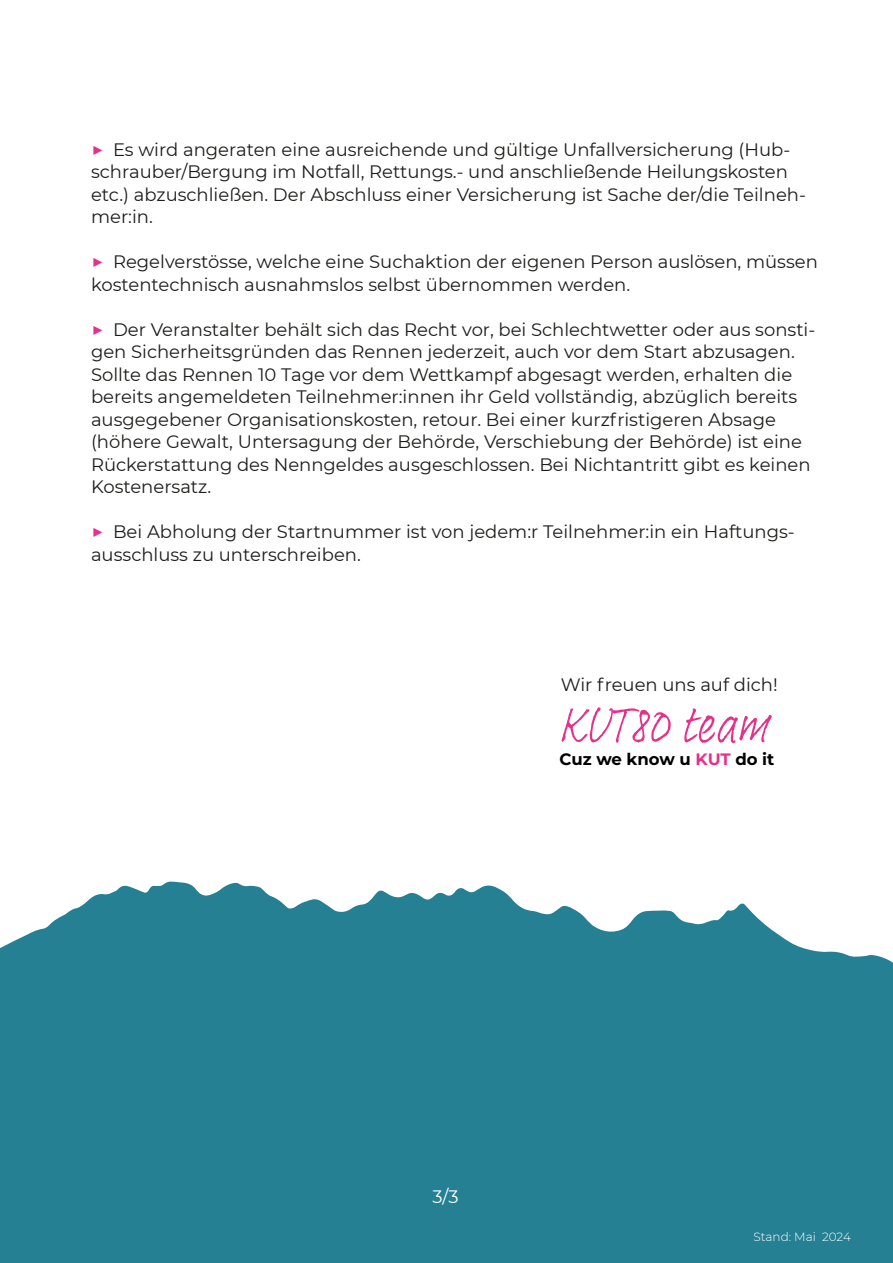
<style>
.page{position:relative;width:893px;height:1263px;background:#fff}
.page>*{position:absolute;margin:0;border:0;box-sizing:border-box;transform-origin:0 0}
.t1{font:18px/22.5px "Montserrat";color:#1d1d1b}
.t2{font:18px "Montserrat";color:#fff}
.t3{font:700 16.5px "Montserrat";letter-spacing:-.005em;color:#000}
.t4{font:300 12px "Montserrat";color:#fff}
.s1{font-size:21px;color:#e63089}
.s2{color:#e63089}
</style>
<div class="page">
<svg style="left:0;top:881px;width:893px;height:382px;background:#35899b"></svg>
<svg style="left:561px;top:707px;width:110px;height:36px"></svg>
<svg style="left:684px;top:708px;width:88px;height:35px"></svg>
<p class="t1" style="left:91px;top:137px;width:716px"><span class="s1">▶</span> Es wird angeraten eine ausreichende und gültige Unfallversicherung (Hub&shy;schrauber/Bergung im Notfall, Rettungs.- und anschließende Heilungskosten etc.) abzuschließen. Der Abschluss einer Versicherung ist Sache der/die Teilneh&shy;mer:in.</p>
<p class="t1" style="left:91px;top:250px;width:728px"><span class="s1">▶</span> Regelverstösse, welche eine Suchaktion der eigenen Person auslösen, müssen kostentechnisch ausnahmslos selbst übernommen werden.</p>
<p class="t1" style="left:91px;top:317px;width:726px"><span class="s1">▶</span> Der Veranstalter behält sich das Recht vor, bei Schlechtwetter oder aus sonsti&shy;gen Sicherheitsgründen das Rennen jederzeit, auch vor dem Start abzusagen.<br>Sollte das Rennen 10 Tage vor dem Wettkampf abgesagt werden, erhalten die bereits angemeldeten Teilnehmer:innen ihr Geld vollständig, abzüglich bereits ausgegebener Organisationskosten, retour. Bei einer kurzfristigeren Absage (höhere Gewalt, Untersagung der Behörde, Verschiebung der Behörde) ist eine Rückerstattung des Nenngeldes ausgeschlossen. Bei Nichtantritt gibt es keinen Kostenersatz.</p>
<p class="t1" style="left:91px;top:520px;width:705px"><span class="s1">▶</span> Bei Abholung der Startnummer ist von jedem:r Teilnehmer:in ein Haftungs&shy;ausschluss zu unterschreiben.</p>
<p class="t1" style="left:561px;top:673px;width:219px">Wir freuen uns auf dich!</p>
<p class="t3" style="left:559px;top:748px;width:216px">Cuz we know u <span class="s2">KUT</span> do it</p>
<p class="t2" style="left:432px;top:1184px;width:28px">3/3</p>
<p class="t4" style="left:753px;top:1228px;width:99px">Stand: Mai 2024</p>
</div>
